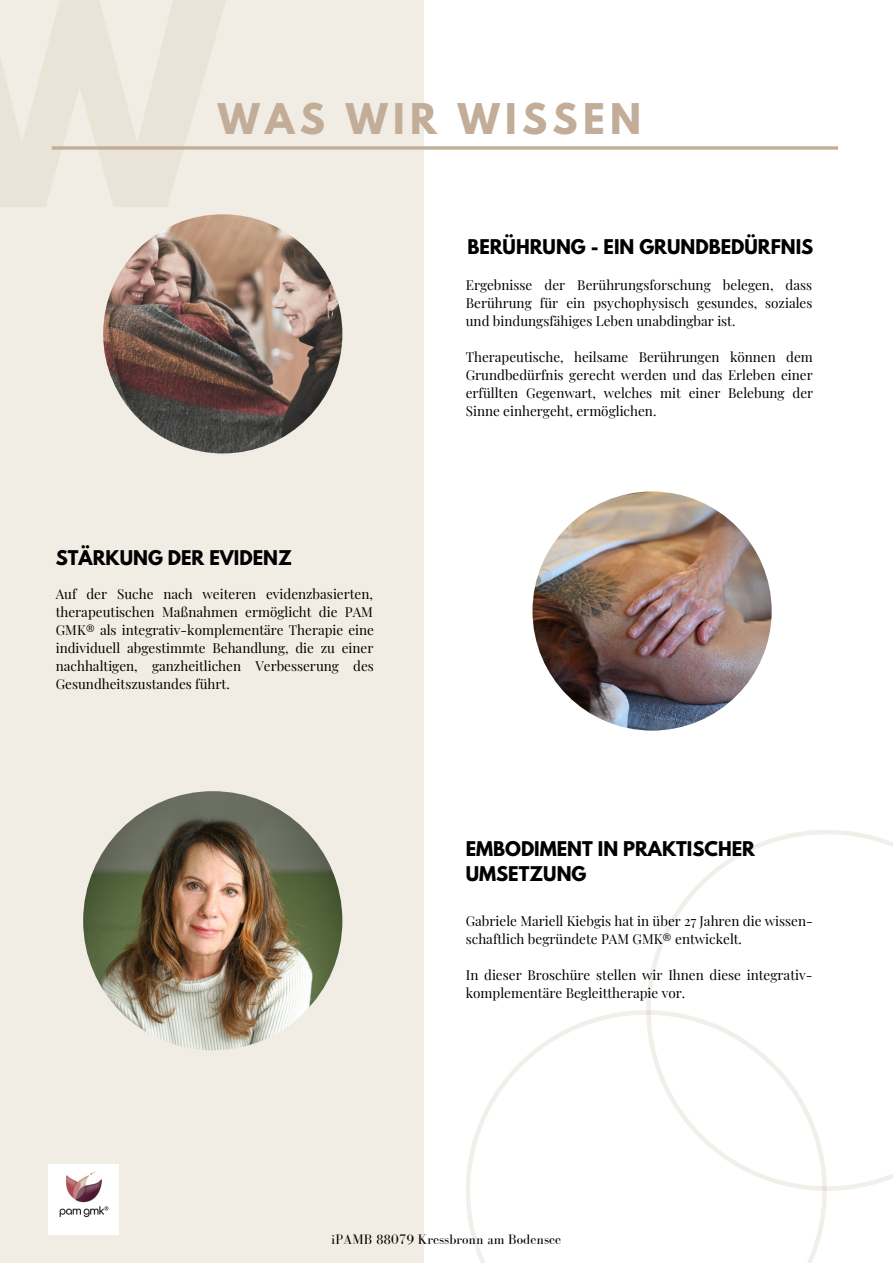
<style>
.page{position:relative;width:893px;height:1264px;background:#fff}
.page>*{position:absolute;margin:0;border:0;box-sizing:border-box;transform-origin:0 0}
.t1{font:700 37.5px "League Spartan";letter-spacing:.14em;color:#c1ad98}
.t2{font:700 18px/24.8px "League Spartan";color:#000}
.t3{font:14.1px "Bodoni FLF";color:#000}
.t4{font:13.5px/18px "Playfair Display";color:#000;text-align:justify}
</style>
<div class="page">
<div style="left:0;top:0;width:424px;height:1262px;background:#f2ede4"></div>
<svg style="left:52px;top:146px;width:786px;height:4px;background:#c9b8a5"></svg>
<img style="left:103px;top:214px;width:239px;height:239px;border-radius:50%">
<img style="left:532px;top:491px;width:239px;height:239px;border-radius:50%">
<svg style="left:646px;top:830px;width:246px;height:360px"></svg>
<svg style="left:466px;top:1010px;width:360px;height:252px"></svg>
<img style="left:83px;top:791px;width:259px;height:259px;border-radius:50%">
<img style="left:48px;top:1164px;width:70px;height:70px">
<p class="t1" style="left:218px;top:100px;width:425px">WAS WIR WISSEN</p>
<p class="t2" style="left:467px;top:237px;width:347px">BERÜHRUNG - EIN GRUNDBEDÜRFNIS</p>
<p class="t2" style="left:56px;top:548px;width:237px">STÄRKUNG DER EVIDENZ</p>
<p class="t4" style="left:56px;top:584px;width:320px">Auf der Suche nach weiteren evidenzbasierten, therapeutischen Maßnahmen ermöglicht die PAM GMK® als integrativ-komplementäre Therapie eine individuell abgestimmte Behandlung, die zu einer nachhaltigen, ganzheitlichen Verbesserung des Gesundheitszustandes führt.</p>
<p class="t4" style="left:465px;top:276px;width:348px">Ergebnisse der Berührungsforschung belegen, dass Berührung für ein psychophysisch gesundes, soziales und bindungsfähiges Leben unabdingbar ist.</p>
<p class="t4" style="left:465px;top:348px;width:349px">Therapeutische, heilsame Berührungen können dem Grundbedürfnis gerecht werden und das Erleben einer erfüllten Gegenwart, welches mit einer Belebung der Sinne einhergeht, ermöglichen.</p>
<p class="t2" style="left:465px;top:838px;width:291px">EMBODIMENT IN PRAKTISCHER<br>UMSETZUNG</p>
<p class="t4" style="left:465px;top:911px;width:348px">Gabriele Mariell Kiebgis hat in über 27 Jahren die wissen&shy;schaftlich begründete PAM GMK® entwickelt.</p>
<p class="t4" style="left:465px;top:965px;width:348px">In dieser Broschüre stellen wir Ihnen diese integrativ&shy;komplementäre Begleittherapie vor.</p>
<p class="t3" style="left:331px;top:1231px;width:231px">iPAMB 88079 Kressbronn am Bodensee</p>
</div>
